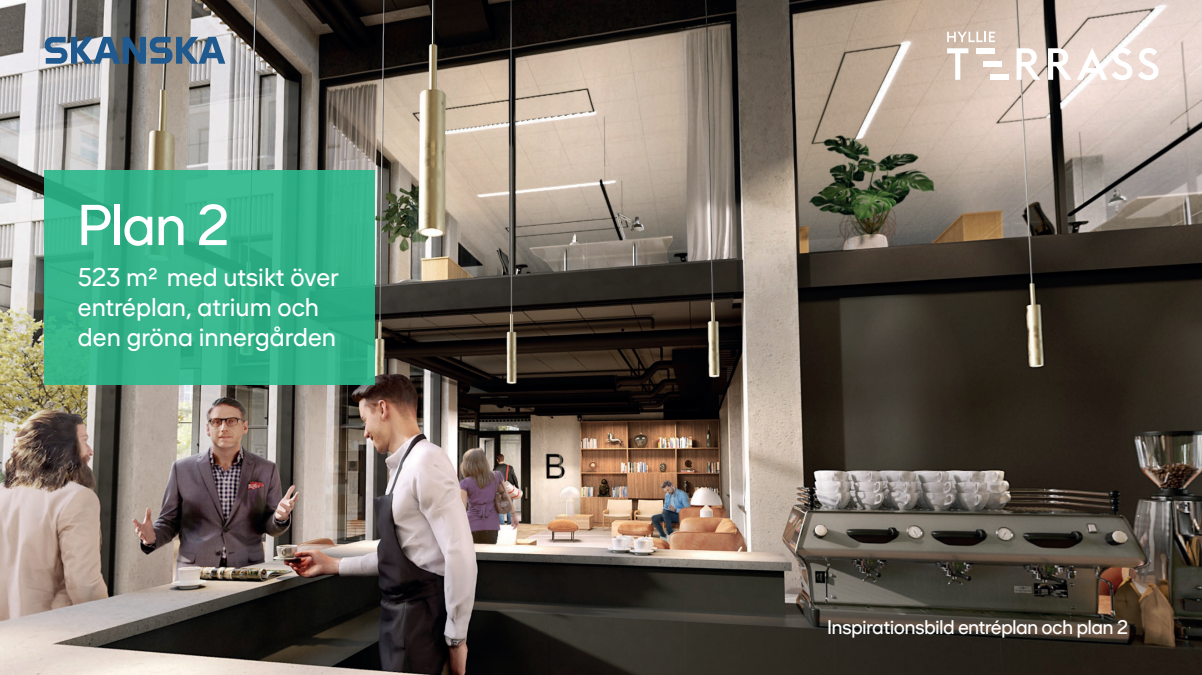
<style>
.page{position:relative;width:1202px;height:675px;background:#fff}
.page>*{position:absolute;margin:0;border:0;box-sizing:border-box;transform-origin:0 0}
.t1{font:58.3px "Shape Sans Display";color:#fff}
.t2{font:26px/30px "Shape Sans";color:#fff}
.t3{font:20px "Shape Sans Display";color:#fff}
</style>
<div class="page">
<img style="left:0;top:0;width:1202px;height:675px">
<svg style="left:45px;top:37px;width:180px;height:27px;background:#5e7b97"></svg>
<div style="left:45px;top:170px;width:330px;height:214px;background:linear-gradient(to right,#37b68c,#32b188)"></div>
<svg style="left:947px;top:32px;width:48px;height:10px"></svg>
<svg style="left:947px;top:48px;width:21px;height:32px"></svg>
<div style="left:976px;top:48px;width:19px;height:5px;background:#fff"></div>
<div style="left:983px;top:61px;width:19px;height:5px;background:#fff"></div>
<div style="left:990px;top:75px;width:19px;height:5px;background:#fff"></div>
<svg style="left:1016px;top:48px;width:24px;height:32px"></svg>
<svg style="left:1048px;top:48px;width:84px;height:32px"></svg>
<svg style="left:1138px;top:48px;width:20px;height:32px"></svg>
<h1 class="t1" style="left:78px;top:190px;width:153px">Plan 2</h1>
<p class="t2" style="left:78px;top:262px;width:262px">523 m2 med utsikt över entréplan, atrium och den gröna innergården</p>
<p class="t3" style="left:827px;top:615px;width:302px">Inspirationsbild entréplan och plan 2</p>
</div>
